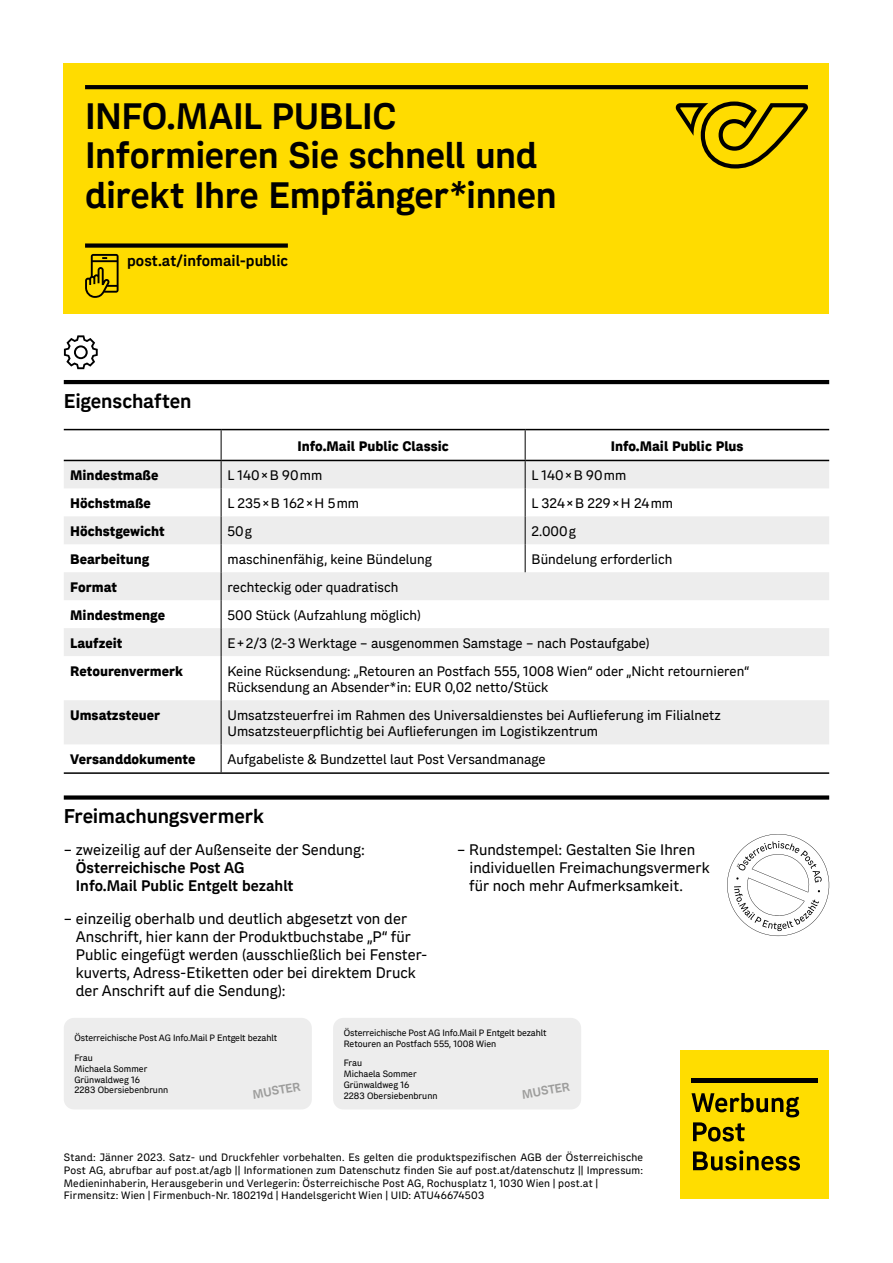
<style>
.page{position:relative;width:893px;height:1263px;background:#fff}
.page>*{position:absolute;margin:0;border:0;box-sizing:border-box;transform-origin:0 0}
.t1{font:700 36px/39.6px "Post Sans";letter-spacing:-.01em;color:#000}
.t2{font:700 19.5px "Post Sans";letter-spacing:-.005em;color:#000}
.t3{font:15px/18px "Post Sans";color:#000}
.t4{font:700 15px/18px "Post Sans";color:#000}
.t5{font:13.5px/16.2px "Post Sans";color:#000}
.t6{font:800 13.5px "Post Sans";color:#000}
.t7{font:700 12px "Post Sans";color:#9d9d9c}
.t8{font:10.5px/12.6px "Post Sans";letter-spacing:.015em;color:#000}
.t9{font:9px/10.8px "Post Sans";color:#000}
</style>
<div class="page">
<hr style="left:64px;top:380px;width:765px;height:4px;background:#000">
<svg style="left:64px;top:461px;width:765px;height:283px;fill:#ededed"></svg>
<hr style="left:221px;top:656px;width:1px;height:44px;background:#000">
<hr style="left:221px;top:700px;width:1px;height:44px;background:#000">
<svg style="left:221px;top:744px;width:1px;height:28px"></svg>
<hr style="left:221px;top:430px;width:1px;height:30px;background:#000">
<hr style="left:525px;top:430px;width:1px;height:30px;background:#000">
<hr style="left:64px;top:429px;width:157px;height:1px;background:#000">
<hr style="left:221px;top:429px;width:304px;height:1px;background:#000">
<hr style="left:525px;top:429px;width:304px;height:1px;background:#000">
<hr style="left:64px;top:460px;width:157px;height:1px;background:#000">
<hr style="left:221px;top:460px;width:304px;height:1px;background:#000">
<hr style="left:525px;top:460px;width:304px;height:1px;background:#000">
<svg style="left:221px;top:461px;width:1px;height:195px"></svg>
<svg style="left:525px;top:461px;width:1px;height:111px"></svg>
<hr style="left:64px;top:772px;width:765px;height:2px;background:#000">
<div style="left:64px;top:795px;width:765px;height:5px;background:#000"></div>
<svg style="left:727px;top:834px;width:103px;height:103px"></svg>
<div style="left:680px;top:1050px;width:149px;height:149px;background:#fd0"></div>
<hr style="left:691px;top:1079px;width:127px;height:4px;background:#000">
<svg style="left:691px;top:1093px;width:108px;height:48px"></svg>
<svg style="left:693px;top:1150px;width:107px;height:21px"></svg>
<div style="left:64px;top:64px;width:765px;height:250px;background:#ffdc00"></div>
<hr style="left:85px;top:85px;width:723px;height:4px;background:#000">
<div style="left:85px;top:243px;width:203px;height:5px;background:#000"></div>
<svg style="left:85px;top:254px;width:34px;height:44px"></svg>
<svg style="left:676px;top:101px;width:132px;height:68px"></svg>
<svg style="left:64px;top:335px;width:34px;height:34px"></svg>
<div style="left:64px;top:1018px;width:248px;height:91px;background:#ededed;border-radius:10px"></div>
<div style="left:333px;top:1018px;width:248px;height:91px;background:#ededed;border-radius:10px"></div>
<h1 class="t1" style="left:85px;top:96px;width:473px">INFO.MAIL PUBLIC<br>Informieren Sie schnell und direkt Ihre Empfänger*innen</h1>
<p class="t4" style="left:127px;top:251px;width:162px">post.at/infomail-public</p>
<h2 class="t2" style="left:64px;top:388px;width:129px">Eigenschaften</h2>
<p class="t6" style="left:297px;top:437px;width:153px">Info.Mail Public Classic</p>
<p class="t6" style="left:611px;top:437px;width:134px">Info.Mail Public Plus</p>
<p class="t6" style="left:70px;top:466px;width:90px">Mindestmaße</p>
<p class="t5" style="left:227px;top:467px;width:96px">L 140 × B 90 mm</p>
<p class="t5" style="left:532px;top:467px;width:96px">L 140 × B 90 mm</p>
<p class="t6" style="left:70px;top:494px;width:82px">Höchstmaße</p>
<p class="t5" style="left:228px;top:495px;width:133px">L 235 × B 162 × H 5 mm</p>
<p class="t5" style="left:532px;top:495px;width:143px">L 324 × B 229 × H 24 mm</p>
<p class="t6" style="left:70px;top:522px;width:96px">Höchstgewicht</p>
<p class="t5" style="left:228px;top:523px;width:26px">50 g</p>
<p class="t5" style="left:532px;top:523px;width:46px">2.000 g</p>
<p class="t6" style="left:70px;top:550px;width:81px">Bearbeitung</p>
<p class="t5" style="left:228px;top:551px;width:206px">maschinenfähig, keine Bündelung</p>
<p class="t5" style="left:532px;top:551px;width:142px">Bündelung erforderlich</p>
<p class="t6" style="left:70px;top:578px;width:48px">Format</p>
<p class="t5" style="left:228px;top:579px;width:172px">rechteckig oder quadratisch</p>
<p class="t6" style="left:70px;top:606px;width:96px">Mindestmenge</p>
<p class="t5" style="left:228px;top:607px;width:195px">500 Stück (Aufzahlung möglich)</p>
<p class="t6" style="left:70px;top:634px;width:54px">Laufzeit</p>
<p class="t5" style="left:228px;top:635px;width:424px">E + 2/3 (2-3 Werktage – ausgenommen Samstage – nach Postaufgabe)</p>
<p class="t6" style="left:70px;top:662px;width:114px">Retourenvermerk</p>
<p class="t5" style="left:228px;top:663px;width:523px">Keine Rücksendung: „Retouren an Postfach 555, 1008 Wien“ oder „Nicht retournieren“<br>Rücksendung an Absender*in: EUR 0,02 netto/Stück</p>
<p class="t6" style="left:70px;top:706px;width:91px">Umsatzsteuer</p>
<p class="t5" style="left:228px;top:707px;width:495px">Umsatzsteuerfrei im Rahmen des Universaldienstes bei Auflieferung im Filialnetz<br>Umsatzsteuerpflichtig bei Auflieferungen im Logistikzentrum</p>
<p class="t6" style="left:70px;top:750px;width:127px">Versanddokumente</p>
<p class="t5" style="left:228px;top:751px;width:320px">Aufgabeliste &amp; Bundzettel laut Post Versandmanage</p>
<h2 class="t2" style="left:64px;top:804px;width:202px">Freimachungsvermerk</h2>
<p class="t3" style="left:64px;top:841px;width:303px">– zweizeilig auf der Außenseite der Sendung:</p>
<p class="t4" style="left:76px;top:858px;width:219px">Österreichische Post AG<br>Info.Mail Public Entgelt bezahlt</p>
<p class="t3" style="left:76px;top:910px;width:353px;text-indent:-12px">– einzeilig oberhalb und deutlich abgesetzt von der Anschrift, hier kann der Produktbuchstabe „P“ für Public eingefügt werden (ausschließlich bei Fenster&shy;kuverts, Adress-Etiketten oder bei direktem Druck der Anschrift auf die Sendung):</p>
<p class="t3" style="left:469px;top:841px;width:242px;text-indent:-12px">– Rundstempel: Gestalten Sie Ihren individuellen Freimachungsvermerk für noch mehr Aufmerksamkeit.</p>
<p class="t9" style="left:344px;top:1027px;width:204px">Österreichische Post AG Info.Mail P Entgelt bezahlt<br>Retouren an Postfach 555, 1008 Wien</p>
<p class="t9" style="left:344px;top:1058px;width:74px">Frau<br>Michaela Sommer<br>Grünwaldweg 16</p>
<p class="t9" style="left:74px;top:1028px;width:204px;line-height:19.8px">Österreichische Post AG Info.Mail P Entgelt bezahlt<br>Frau</p>
<p class="t9" style="left:74px;top:1063px;width:95px">Michaela Sommer<br>Grünwaldweg 16<br>2283 Obersiebenbrunn</p>
<p class="t7" style="left:251px;top:1087px;width:50px;rotate:-10deg">MUSTER</p>
<p class="t9" style="left:344px;top:1090px;width:95px">2283 Obersiebenbrunn</p>
<p class="t7" style="left:521px;top:1087px;width:50px;rotate:-10deg">MUSTER</p>
<p class="t8" style="left:64px;top:1151px;width:581px">Stand: Jänner 2023. Satz- und Druckfehler vorbehalten. Es gelten die produktspezifischen AGB der Österreichische Post AG, abrufbar auf post.at/agb || Informationen zum Datenschutz finden Sie auf post.at/datenschutz || Impressum:<br>Medieninhaberin, Herausgeberin und Verlegerin: Österreichische Post AG, Rochusplatz 1, 1030 Wien | post.at | Firmensitz: Wien | Firmenbuch-Nr. 180219d | Handelsgericht Wien | UID: ATU46674503</p>
</div>
